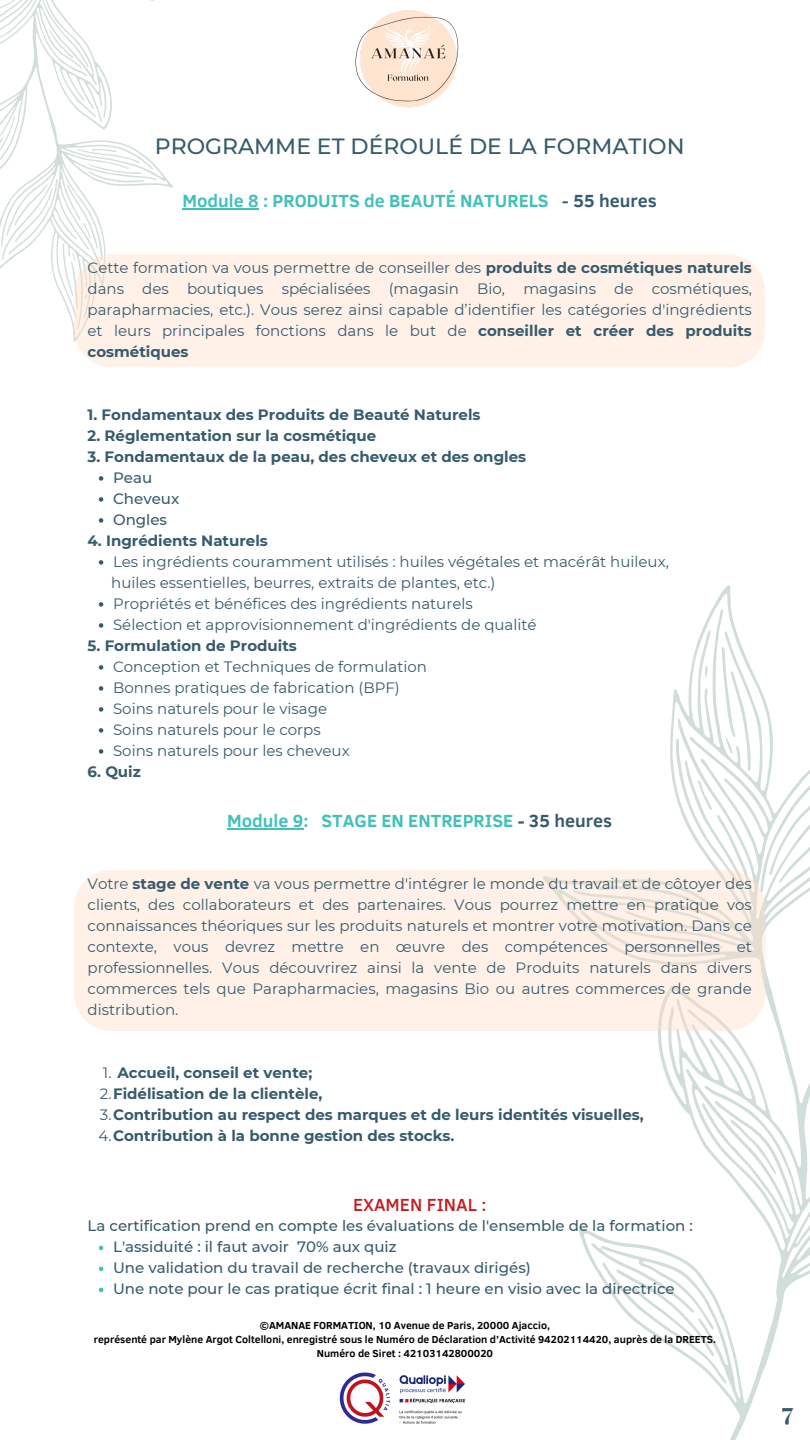
<style>
.page{position:relative;width:810px;height:1440px;background:#fff}
.page>*{position:absolute;margin:0;border:0;box-sizing:border-box;transform-origin:0 0}
.t1{font:700 25px "Playfair Display";color:#365b6d}
.t2{font:500 22px "Montserrat";color:#365b6d}
.t3{font:700 18px "Clear Sans";color:#41c1ba}
.t4{font:500 18px "Clear Sans";color:#c61b22}
.t5{font:15px/21px "Montserrat";color:#365b6d;text-align:justify}
.t6{font:700 15px "Montserrat";color:#365b6d}
.t7{font:500 15px "Montserrat";color:#365b6d}
.t8{font:700 10.5px "Clear Sans";color:#000}
.s1{font-weight:500;color:#365b6d}
.s2{color:#365b6d}
.s3{font-weight:700}
.s4{font-weight:400}
</style>
<div class="page">
<svg style="left:0;top:0;width:173px;height:342px"></svg>
<svg style="left:0;top:0;width:17px;height:22px"></svg>
<svg style="left:49px;top:29px;width:25px;height:29px"></svg>
<svg style="left:0;top:116px;width:144px;height:193px"></svg>
<img style="left:355px;top:10px;width:104px;height:98px">
<svg style="left:579px;top:585px;width:231px;height:855px"></svg>
<svg style="left:760px;top:750px;width:50px;height:143px"></svg>
<svg style="left:591px;top:1243px;width:135px;height:141px"></svg>
<svg style="left:730px;top:1119px;width:46px;height:56px"></svg>
<svg style="left:597px;top:647px;width:154px;height:223px"></svg>
<img style="left:339px;top:1372px;width:127px;height:52px">
<div style="left:74px;top:254px;width:692px;height:114px;background:#fff1e8"></div>
<svg style="left:74px;top:870px;width:692px;height:161px;background:#fdefe6"></svg>
<hr style="left:183px;top:208px;width:76px;height:2px;background:#41c1ba">
<svg style="left:99px;top:476px;width:4px;height:5px"></svg>
<svg style="left:99px;top:497px;width:4px;height:5px"></svg>
<svg style="left:99px;top:518px;width:4px;height:5px"></svg>
<svg style="left:99px;top:560px;width:4px;height:5px"></svg>
<svg style="left:99px;top:602px;width:4px;height:5px"></svg>
<svg style="left:99px;top:623px;width:4px;height:5px"></svg>
<svg style="left:99px;top:665px;width:4px;height:5px"></svg>
<svg style="left:99px;top:686px;width:4px;height:5px"></svg>
<svg style="left:99px;top:707px;width:4px;height:5px"></svg>
<svg style="left:99px;top:728px;width:4px;height:5px"></svg>
<svg style="left:99px;top:749px;width:4px;height:5px"></svg>
<hr style="left:227px;top:829px;width:76px;height:1px;background:#41c1ba">
<svg style="left:99px;top:1246px;width:4px;height:4px"></svg>
<svg style="left:99px;top:1267px;width:4px;height:4px"></svg>
<svg style="left:99px;top:1288px;width:4px;height:4px"></svg>
<p class="t2" style="left:155px;top:133px;width:531px">PROGRAMME ET DÉROULÉ DE LA FORMATION</p>
<p class="t3" style="left:183px;top:188px;width:476px">Module 8 : PRODUITS de BEAUTÉ NATURELS <span class="s1">-</span> <span class="s2">55 heures</span></p>
<p class="t5" style="left:88px;top:257px;width:666px">Cette formation va vous permettre de conseiller des <span class="s3">produits de cosmétiques naturels </span>dans des boutiques spécialisées (magasin Bio, magasins de cosmétiques, parapharmacies, etc.). Vous serez ainsi capable d’identifier les catégories d'ingrédients et leurs principales fonctions dans le but de <span class="s3">conseiller et créer des produits cosmétiques</span></p>
<p class="t6" style="left:88px;top:405px;width:394px">1. Fondamentaux des Produits de Beauté Naturels</p>
<p class="t6" style="left:88px;top:426px;width:290px">2. Réglementation sur la cosmétique</p>
<p class="t6" style="left:88px;top:447px;width:440px">3. Fondamentaux de la peau, des cheveux et des ongles</p>
<p class="t7" style="left:113px;top:468px;width:41px">Peau</p>
<p class="t7" style="left:113px;top:489px;width:68px">Cheveux</p>
<p class="t7" style="left:113px;top:510px;width:56px">Ongles</p>
<p class="t6" style="left:88px;top:531px;width:182px">4. Ingrédients Naturels</p>
<p class="t5" style="left:113px;top:551px;width:557px">Les ingrédients couramment utilisés : huiles végétales et macérât huileux,</p>
<p class="t5" style="left:111px;top:572px;width:386px">huiles essentielles, beurres, extraits de plantes, etc.)</p>
<p class="t5" style="left:113px;top:593px;width:361px">Propriétés et bénéfices des ingrédients naturels</p>
<p class="t5" style="left:113px;top:614px;width:425px">Sélection et approvisionnement d'ingrédients de qualité</p>
<p class="t6" style="left:88px;top:636px;width:211px">5. Formulation de Produits</p>
<p class="t5" style="left:113px;top:656px;width:316px">Conception et Techniques de formulation</p>
<p class="t5" style="left:113px;top:677px;width:288px">Bonnes pratiques de fabrication (BPF)</p>
<p class="t5" style="left:113px;top:698px;width:215px">Soins naturels pour le visage</p>
<p class="t5" style="left:113px;top:719px;width:209px">Soins naturels pour le corps</p>
<p class="t5" style="left:113px;top:740px;width:238px">Soins naturels pour les cheveux</p>
<p class="t6" style="left:88px;top:762px;width:55px">6. Quiz</p>
<p class="t3" style="left:227px;top:808px;width:387px">Module 9: STAGE EN ENTREPRISE <span class="s2">- 35 heures</span></p>
<p class="t5" style="left:88px;top:874px;width:666px">Votre <span class="s3">stage de vente</span> va vous permettre d'intégrer le monde du travail et de côtoyer des clients, des collaborateurs et des partenaires. Vous pourrez mettre en pratique vos connaissances théoriques sur les produits naturels et montrer votre motivation. Dans ce contexte, vous devrez mettre en œuvre des compétences personnelles et professionnelles. Vous découvrirez ainsi la vente de Produits naturels dans divers commerces tels que Parapharmacies, magasins Bio ou autres commerces de grande distribution.</p>
<p class="t6" style="left:103px;top:1064px;width:211px"><span class="s4">1.</span> Accueil, conseil et vente;</p>
<p class="t6" style="left:100px;top:1085px;width:224px"><span class="s4">2.</span>Fidélisation de la clientèle,</p>
<p class="t6" style="left:100px;top:1106px;width:545px"><span class="s4">3.</span>Contribution au respect des marques et de leurs identités visuelles,</p>
<p class="t6" style="left:98px;top:1127px;width:357px"><span class="s4">4.</span>Contribution à la bonne gestion des stocks.</p>
<p class="t4" style="left:353px;top:1192px;width:135px">EXAMEN FINAL :</p>
<p class="t7" style="left:88px;top:1217px;width:607px">La certification prend en compte les évaluations de l'ensemble de la formation :</p>
<p class="t7" style="left:113px;top:1238px;width:285px">L'assiduité : il faut avoir 70% aux quiz</p>
<p class="t7" style="left:113px;top:1259px;width:419px">Une validation du travail de recherche (travaux dirigés)</p>
<p class="t7" style="left:113px;top:1280px;width:563px">Une note pour le cas pratique écrit final : 1 heure en visio avec la directrice</p>
<p class="t8" style="left:260px;top:1317px;width:292px">©AMANAE FORMATION, 10 Avenue de Paris, 20000 Ajaccio,</p>
<p class="t8" style="left:94px;top:1331px;width:624px">représenté par Mylène Argot Coltelloni, enregistré sous le Numéro de Déclaration d’Activité 94202114420, auprès de la DREETS.</p>
<p class="t8" style="left:317px;top:1346px;width:178px">Numéro de Siret : 42103142800020</p>
<p class="t1" style="left:782px;top:1394px;width:13px">7</p>
</div>
